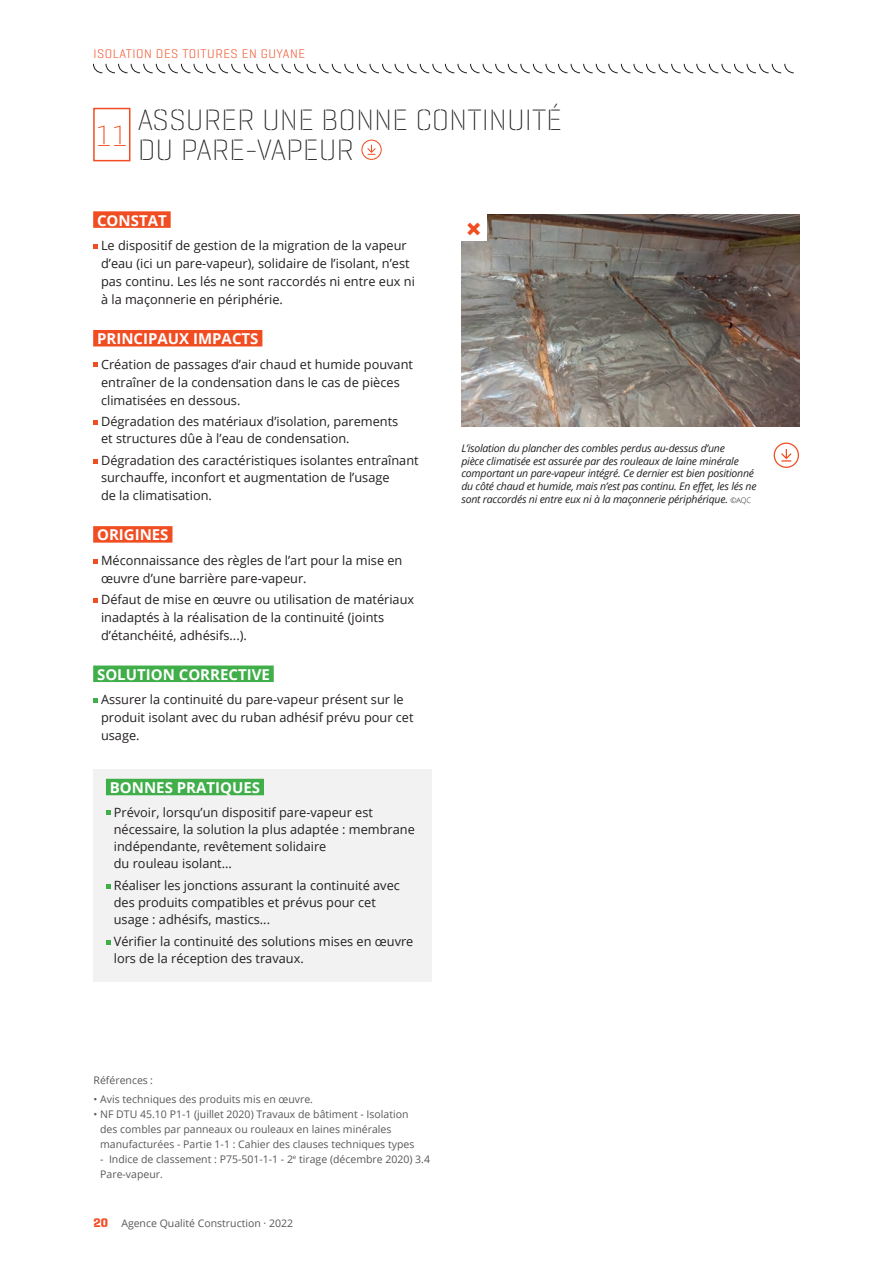
<style>
.page{position:relative;width:893px;height:1263px;background:#fff}
.page>*{position:absolute;margin:0;border:0;box-sizing:border-box;transform-origin:0 0}
.sous_titre{font:30px/30px "Geogrotesque Stencil B Ul";color:#231f20}
.sous_titre-2{font:30px "Geogrotesque Stencil B Ul";color:#f04d22}
.legende{font:800 28.5px "Open Sans";color:#f04d22}
.intitulés_fiches{font:700 15px "Open Sans";color:#fff}
.texte_courant{font:12.75px/18px "Open Sans";color:#231f20}
.t1{font:12.75px "Geogrotesque Stencil A Lg";letter-spacing:.04em;color:#f04d22}
.NOTES{font:10.5px/15px "Open Sans";color:#57585a}
.legende-2{font:italic 10.5px/12.8px "Open Sans";letter-spacing:-.02em;color:#231f20}
.s1{font-weight:300;font-style:normal;font-size:7.5px}
.s2{font-family:"Geogrotesque Stencil A";font-weight:700;font-size:12.75px;color:#f04d22}
</style>
<div class="page">
<img style="left:461px;top:214px;width:338px;height:213px">
<div style="left:452px;top:213px;width:35px;height:28px;background:#fff"></div>
<div style="left:93px;top:108px;width:37px;height:53px;border:2px solid #f04d22"></div>
<svg style="left:361px;top:140px;width:21px;height:20px"></svg>
<div style="left:93px;top:211px;width:78px;height:17px;background:#f04d22"></div>
<div style="left:93px;top:330px;width:169px;height:16px;background:#f04d22"></div>
<div style="left:93px;top:526px;width:79px;height:17px;background:#f04d22"></div>
<div style="left:93px;top:665px;width:181px;height:17px;background:#40ae49"></div>
<svg style="left:93px;top:244px;width:5px;height:4px"></svg>
<svg style="left:93px;top:363px;width:5px;height:4px"></svg>
<svg style="left:93px;top:420px;width:5px;height:5px"></svg>
<svg style="left:93px;top:459px;width:5px;height:4px"></svg>
<svg style="left:93px;top:559px;width:5px;height:4px"></svg>
<svg style="left:93px;top:598px;width:5px;height:5px"></svg>
<svg style="left:93px;top:698px;width:5px;height:5px"></svg>
<div style="left:93px;top:769px;width:339px;height:212px;background:#f2f2f3"></div>
<div style="left:106px;top:779px;width:158px;height:16px;background:#40ae49"></div>
<svg style="left:106px;top:811px;width:4px;height:4px"></svg>
<svg style="left:106px;top:884px;width:4px;height:4px"></svg>
<svg style="left:106px;top:940px;width:4px;height:4px"></svg>
<svg style="left:93px;top:64px;width:701px;height:10px"></svg>
<svg style="left:774px;top:442px;width:25px;height:26px"></svg>
<p class="t1" style="left:93px;top:46px;width:213px">ISOLATION DES TOITURES EN GUYANE</p>
<p class="sous_titre-2" style="left:96px;top:117px;width:33px">11</p>
<p class="sous_titre" style="left:138px;top:104px;width:426px">ASSURER UNE BONNE CONTINUITÉ<br>DU PARE-VAPEUR</p>
<p class="intitulés_fiches" style="left:97px;top:210px;width:71px">CONSTAT</p>
<p class="texte_courant" style="left:101px;top:236px;width:315px">Le dispositif de gestion de la migration de la vapeur d’eau (ici un pare-vapeur), solidaire de l’isolant, n’est pas continu. Les lés ne sont raccordés ni entre eux ni à la maçonnerie en périphérie.</p>
<p class="intitulés_fiches" style="left:97px;top:328px;width:163px">PRINCIPAUX IMPACTS</p>
<p class="texte_courant" style="left:101px;top:355px;width:313px">Création de passages d’air chaud et humide pouvant entraîner de la condensation dans le cas de pièces climatisées en dessous.</p>
<p class="texte_courant" style="left:101px;top:412px;width:299px;line-height:17.2px">Dégradation des matériaux d’isolation, parements et structures dûe à l’eau de condensation.</p>
<p class="texte_courant" style="left:101px;top:451px;width:319px">Dégradation des caractéristiques isolantes entraînant surchauffe, inconfort et augmentation de l’usage<br>de la climatisation.</p>
<p class="intitulés_fiches" style="left:97px;top:524px;width:73px">ORIGINES</p>
<p class="texte_courant" style="left:101px;top:551px;width:303px">Méconnaissance des règles de l’art pour la mise en œuvre d’une barrière pare-vapeur.</p>
<p class="texte_courant" style="left:101px;top:590px;width:315px">Défaut de mise en œuvre ou utilisation de matériaux inadaptés à la réalisation de la continuité (joints d’étanchéité, adhésifs...).</p>
<p class="intitulés_fiches" style="left:97px;top:664px;width:174px">SOLUTION CORRECTIVE</p>
<p class="texte_courant" style="left:101px;top:690px;width:314px">Assurer la continuité du pare-vapeur présent sur le produit isolant avec du ruban adhésif prévu pour cet usage.</p>
<p class="intitulés_fiches" style="left:110px;top:777px;width:152px">BONNES PRATIQUES</p>
<p class="texte_courant" style="left:114px;top:803px;width:303px;line-height:17.2px">Prévoir, lorsqu’un dispositif pare-vapeur est nécessaire, la solution la plus adaptée : membrane indépendante, revêtement solidaire<br>du rouleau isolant...</p>
<p class="texte_courant" style="left:114px;top:876px;width:288px;line-height:17.2px">Réaliser les jonctions assurant la continuité avec des produits compatibles et prévus pour cet usage : adhésifs, mastics...</p>
<p class="texte_courant" style="left:114px;top:932px;width:301px;line-height:17.2px">Vérifier la continuité des solutions mises en œuvre lors de la réception des travaux.</p>
<p class="legende" style="left:466px;top:207px;width:18px">×</p>
<p class="legende-2" style="left:461px;top:441px;width:297px">L’isolation du plancher des combles perdus au-dessus d’une<br>pièce climatisée est assurée par des rouleaux de laine minérale comportant un pare-vapeur intégré. Ce dernier est bien positionné du côté chaud et humide, mais n’est pas continu. En effet, les lés ne sont raccordés ni entre eux ni à la maçonnerie périphérique. <span class="s1">©AQC</span></p>
<p class="NOTES" style="left:94px;top:1072px;width:61px">Références :</p>
<p class="NOTES" style="left:94px;top:1091px;width:221px">• Avis techniques des produits mis en œuvre.</p>
<p class="NOTES" style="left:100px;top:1106px;width:316px;text-indent:-7px">• NF DTU 45.10 P1-1 (juillet 2020) Travaux de bâtiment - Isolation des combles par panneaux ou rouleaux en laines minérales manufacturées - Partie 1-1 : Cahier des clauses techniques types</p>
<p class="NOTES" style="left:100px;top:1151px;width:331px">- Indice de classement : P75-501-1-1 - 2<sup>e</sup> tirage (décembre 2020) 3.4<br>Pare-vapeur.</p>
<p class="NOTES" style="left:94px;top:1215px;width:201px"><span class="s2">20</span> Agence Qualité Construction · 2022</p>
</div>
